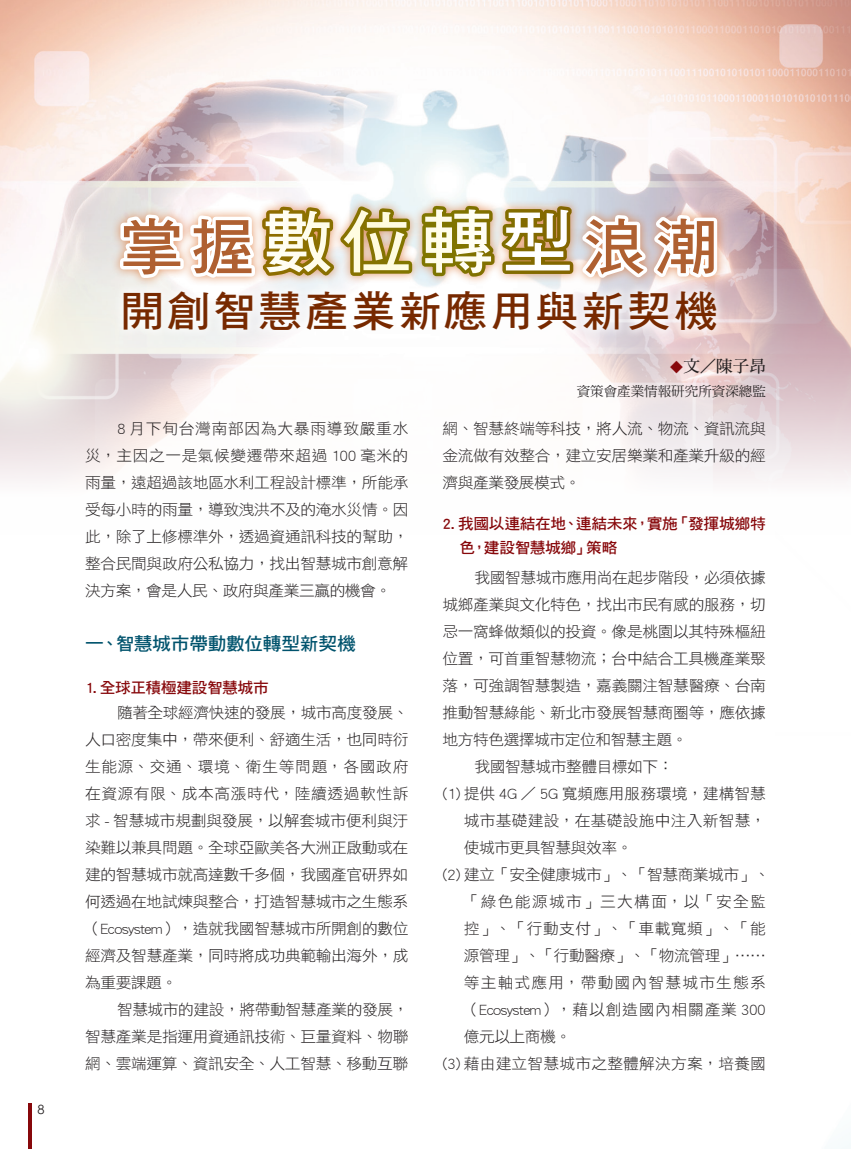
<style>
.page{position:relative;width:851px;height:1149px;background:#fff}
.page>*{position:absolute;margin:0;border:0;box-sizing:border-box;transform-origin:0 0}
.t1{font:60.75px "DF Hei Std W7";color:#af6031}
.t2{font:42.3px "DF Hei Std W7";letter-spacing:.065em;color:#772900}
.t3{font:18.15px "DF Hei Std W7";letter-spacing:-.02em;color:#00536d}
.t4{font:16.5px "DF Ming Std W7";color:#231f20}
.t5{font:15.3px/27px "DF Hei Std W3";letter-spacing:-.025em;color:#231f20;text-align:justify}
.t6{font:15.3px/24px "DF Hei Std W7";letter-spacing:-.025em;color:#87080b}
.t7{font:15.3px "DF Hei Std W3";color:#231f20}
.t8{font:15.3px "DF Hei Std W3";letter-spacing:.01em;color:#231f20}
.t9{font:15.3px "DF Hei Std W3";letter-spacing:.015em;color:#231f20}
.t10{font:15.3px "DF Hei Std W3";letter-spacing:.03em;color:#231f20}
.t11{font:15.3px "DF Hei Std W3";letter-spacing:.08em;color:#231f20}
.t12{font:15.3px "DF Hei Std W3";letter-spacing:.075em;color:#231f20}
.t13{font:13.5px "DF Ming Std W5";color:#231f20}
.t14{font:12.75px "Century Gothic";color:#231f20}
.s1{font-size:69.15px;color:#fff}
.s2{font-family:"DF Ming Std W9";font-size:13.5px;color:#87080b}
</style>
<div class="page">
<img style="left:0;top:0;width:850px;height:481px">
<hr style="left:28px;top:1103px;width:3px;height:45px;background:#87080b">
<div style="left:110px;top:196px;width:616px;height:91px;background:#dd7736;opacity:.75"></div>
<svg style="left:115px;top:200px;width:606px;height:81px"></svg>
<div style="left:114px;top:281px;width:611px;height:59px;background:#fff;opacity:.75"></div>
<p class="t14" style="left:38px;top:1100px;width:9px">8</p>
<h1 class="t1" style="left:120px;top:214px;width:599px">掌握<span class="s1">數位轉型</span>浪潮</h1>
<h2 class="t2" style="left:121px;top:287px;width:598px">開創智慧產業新應用與新契機</h2>
<p class="t5" style="left:85px;top:415px;width:325px;text-indent:32px">8 月下旬台灣南部因為大暴雨導致嚴重水災，主因之一是氣候變遷帶來超過 100 毫米的雨量，遠超過該地區水利工程設計標準，所能承受每小時的雨量，導致洩洪不及的淹水災情。因此，除了上修標準外，透過資通訊科技的幫助，整合民間與政府公私協力，找出智慧城市創意解決方案，會是人民、政府與產業三贏的機會。</p>
<p class="t3" style="left:85px;top:633px;width:272px">一、智慧城市帶動數位轉型新契機</p>
<p class="t6" style="left:85px;top:675px;width:185px">1. 全球正積極建設智慧城市</p>
<p class="t5" style="left:85px;top:698px;width:325px;text-indent:32px">隨著全球經濟快速的發展，城市高度發展、人口密度集中，帶來便利、舒適生活，也同時衍生能源、交通、環境、衛生等問題，各國政府在資源有限、成本高漲時代，陸續透過軟性訴求 - 智慧城市規劃與發展，以解套城市便利與汙染難以兼具問題。全球亞歐美各大洲正啟動或在建的智慧城市就高達數千多個，我國產官研界如何透過在地試煉與整合，打造智慧城市之生態系（Ecosystem），造就我國智慧城市所開創的數位經濟及智慧產業，同時將成功典範輸出海外，成為重要課題。</p>
<p class="t5" style="left:85px;top:995px;width:325px;text-indent:32px">智慧城市的建設，將帶動智慧產業的發展，智慧產業是指運用資通訊技術、巨量資料、物聯網、雲端運算、資訊安全、人工智慧、移動互聯</p>
<p class="t4" style="left:669px;top:357px;width:97px"><span class="s2">◆</span>文／陳子昂</p>
<p class="t13" style="left:576px;top:383px;width:190px">資策會產業情報研究所資深總監</p>
<p class="t5" style="left:442px;top:415px;width:325px">網、智慧終端等科技，將人流、物流、資訊流與金流做有效整合，建立安居樂業和產業升級的經濟與產業發展模式。</p>
<p class="t6" style="left:459px;top:511px;width:308px;text-indent:-17px">2. 我國以連結在地、連結未來，實施「發揮城鄉特色，建設智慧城鄉」策略</p>
<p class="t5" style="left:474px;top:563px;width:293px">我國智慧城市應用尚在起步階段，必須依據</p>
<p class="t5" style="left:442px;top:590px;width:325px">城鄉產業與文化特色，找出市民有感的服務，切</p>
<p class="t5" style="left:442px;top:617px;width:325px">忌一窩蜂做類似的投資。像是桃園以其特殊樞紐</p>
<p class="t5" style="left:442px;top:644px;width:325px">位置，可首重智慧物流；台中結合工具機產業聚</p>
<p class="t5" style="left:442px;top:671px;width:325px">落，可強調智慧製造，嘉義關注智慧醫療、台南</p>
<p class="t5" style="left:442px;top:698px;width:325px">推動智慧綠能、新北市發展智慧商圈等，應依據</p>
<p class="t5" style="left:442px;top:725px;width:246px">地方特色選擇城市定位和智慧主題。</p>
<p class="t5" style="left:474px;top:752px;width:201px">我國智慧城市整體目標如下：</p>
<p class="t7" style="left:442px;top:784px;width:325px">(1) 提供 4G ／ 5G 寬頻應用服務環境，建構智慧</p>
<p class="t9" style="left:463px;top:811px;width:303px">城市基礎建設，在基礎設施中注入新智慧，</p>
<p class="t5" style="left:463px;top:833px;width:170px">使城市更具智慧與效率。</p>
<p class="t5" style="left:442px;top:860px;width:329px">(2) 建立「安全健康城市」、「智慧商業城市」、</p>
<p class="t11" style="left:463px;top:892px;width:303px">「綠色能源城市」三大構面，以「安全監</p>
<p class="t10" style="left:463px;top:919px;width:303px">控」、「行動支付」、「車載寬頻」、「能</p>
<p class="t5" style="left:463px;top:941px;width:303px">源管理」、「行動醫療」、「物流管理」……</p>
<p class="t12" style="left:463px;top:973px;width:303px">等主軸式應用，帶動國內智慧城市生態系</p>
<p class="t5" style="left:463px;top:995px;width:303px">（Ecosystem），藉以創造國內相關產業 300</p>
<p class="t5" style="left:463px;top:1022px;width:109px">億元以上商機。</p>
<p class="t8" style="left:442px;top:1054px;width:325px">(3) 藉由建立智慧城市之整體解決方案，培養國</p>
</div>
